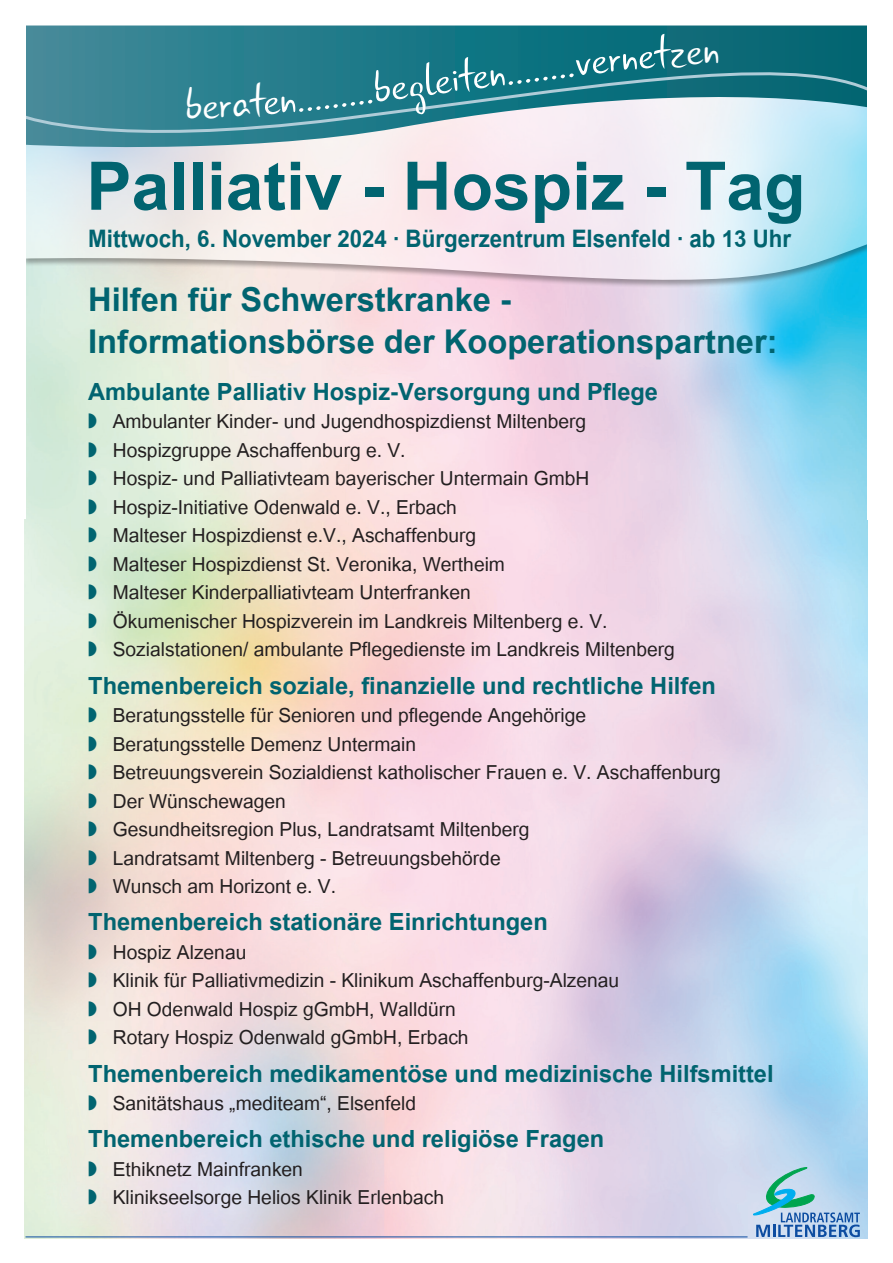
<style>
.page{position:relative;width:893px;height:1263px;background:#fff}
.page>*{position:absolute;margin:0;border:0;box-sizing:border-box;transform-origin:0 0}
.t1{font:700 93.6px "Utsaah";color:#016470}
.t2{font:46.5px "Gunny Rewritten";color:#fff}
.t3{font:700 45.6px/42px "Utsaah";color:#016470}
.t4{font:700 33.6px "Utsaah";color:#016470;scale:.93 1}
.t5{font:700 33px "Utsaah";color:#016470}
.t6{font:26.85px/28.5px "Utsaah";color:#231f20}
</style>
<div class="page">
<img style="left:25px;top:290px;width:842px;height:948px">
<svg style="left:26px;top:156px;width:841px;height:134px;background:#e2e5eb"></svg>
<svg style="left:26px;top:26px;width:841px;height:130px;background:#4e93a0"></svg>
<svg style="left:26px;top:53px;width:841px;height:95px;background:#609eaa"></svg>
<div style="left:9px;top:19px;width:17px;height:500px;background:#fff"></div>
<svg style="left:753px;top:1167px;width:107px;height:70px;background:#94c1d9"></svg>
<hr style="left:26px;top:1236px;width:721px;height:1px;background:#0d4da1">
<svg style="left:89px;top:414px;width:8px;height:15px"></svg>
<svg style="left:89px;top:442px;width:8px;height:15px"></svg>
<svg style="left:89px;top:471px;width:8px;height:15px"></svg>
<svg style="left:89px;top:499px;width:8px;height:15px"></svg>
<svg style="left:89px;top:528px;width:8px;height:15px"></svg>
<svg style="left:89px;top:556px;width:8px;height:15px"></svg>
<svg style="left:89px;top:585px;width:8px;height:15px"></svg>
<svg style="left:89px;top:613px;width:8px;height:15px"></svg>
<svg style="left:89px;top:642px;width:8px;height:15px"></svg>
<svg style="left:89px;top:707px;width:8px;height:15px"></svg>
<svg style="left:89px;top:736px;width:8px;height:15px"></svg>
<svg style="left:89px;top:764px;width:8px;height:15px"></svg>
<svg style="left:89px;top:793px;width:8px;height:15px"></svg>
<svg style="left:89px;top:821px;width:8px;height:15px"></svg>
<svg style="left:89px;top:850px;width:8px;height:15px"></svg>
<svg style="left:89px;top:878px;width:8px;height:15px"></svg>
<svg style="left:89px;top:944px;width:8px;height:15px"></svg>
<svg style="left:89px;top:973px;width:8px;height:15px"></svg>
<svg style="left:89px;top:1001px;width:8px;height:15px"></svg>
<svg style="left:89px;top:1030px;width:8px;height:15px"></svg>
<svg style="left:89px;top:1095px;width:8px;height:15px"></svg>
<svg style="left:89px;top:1161px;width:8px;height:15px"></svg>
<svg style="left:89px;top:1190px;width:8px;height:15px"></svg>
<div style="left:186px;top:82px;width:95px;height:37px;background:#29808f"></div>
<svg style="left:609px;top:33px;width:110px;height:39px;background:#0b6c79"></svg>
<h2 class="t2" style="left:386px;top:57px;width:117px;rotate:-8deg">egleiten</h2>
<h2 class="t2" style="left:501px;top:41px;width:104px;rotate:-7deg">........ve</h2>
<h2 class="t2" style="left:318px;top:65px;width:71px;rotate:-7deg">......b</h2>
<h2 class="t2" style="left:276px;top:69px;width:44px;rotate:-6deg">n...</h2>
<h1 class="t1" style="left:86px;top:140px;width:721px">Palliativ - Hospiz - Tag</h1>
<p class="t4" style="left:88px;top:222px;width:757px">Mittwoch, 6. November 2024 · Bürgerzentrum Elsenfeld · ab 13 Uhr</p>
<h3 class="t3" style="left:88px;top:281px;width:691px">Hilfen für Schwerstkranke -<br>Informationsbörse der Kooperationspartner:</h3>
<p class="t5" style="left:88px;top:375px;width:571px">Ambulante Palliativ Hospiz-Versorgung und Pflege</p>
<p class="t6" style="left:113px;top:409px;width:564px">Ambulanter Kinder- und Jugendhospizdienst Miltenberg Hospizgruppe Aschaffenburg e. V.<br>Hospiz- und Palliativteam bayerischer Untermain GmbH Hospiz-Initiative Odenwald e. V., Erbach<br>Malteser Hospizdienst e.V., Aschaffenburg<br>Malteser Hospizdienst St. Veronika, Wertheim<br>Malteser Kinderpalliativteam Unterfranken<br>Ökumenischer Hospizverein im Landkreis Miltenberg e. V.<br>Sozialstationen/ ambulante Pflegedienste im Landkreis Miltenberg</p>
<p class="t5" style="left:88px;top:669px;width:629px">Themenbereich soziale, finanzielle und rechtliche Hilfen</p>
<p class="t6" style="left:113px;top:703px;width:610px">Beratungsstelle für Senioren und pflegende Angehörige Beratungsstelle Demenz Untermain<br>Betreuungsverein Sozialdienst katholischer Frauen e. V. Aschaffenburg Der Wünschewagen<br>Gesundheitsregion Plus, Landratsamt Miltenberg<br>Landratsamt Miltenberg - Betreuungsbehörde<br>Wunsch am Horizont e. V.</p>
<p class="t5" style="left:88px;top:906px;width:461px">Themenbereich stationäre Einrichtungen</p>
<p class="t6" style="left:113px;top:940px;width:508px">Hospiz Alzenau<br>Klinik für Palliativmedizin - Klinikum Aschaffenburg-Alzenau OH Odenwald Hospiz gGmbH, Walldürn<br>Rotary Hospiz Odenwald gGmbH, Erbach</p>
<p class="t5" style="left:88px;top:1057px;width:687px">Themenbereich medikamentöse und medizinische Hilfsmittel</p>
<p class="t6" style="left:113px;top:1091px;width:305px">Sanitätshaus „mediteam“, Elsenfeld</p>
<p class="t5" style="left:88px;top:1123px;width:518px">Themenbereich ethische und religiöse Fragen</p>
<p class="t6" style="left:113px;top:1157px;width:333px">Ethiknetz Mainfranken<br>Klinikseelsorge Helios Klinik Erlenbach</p>
</div>
